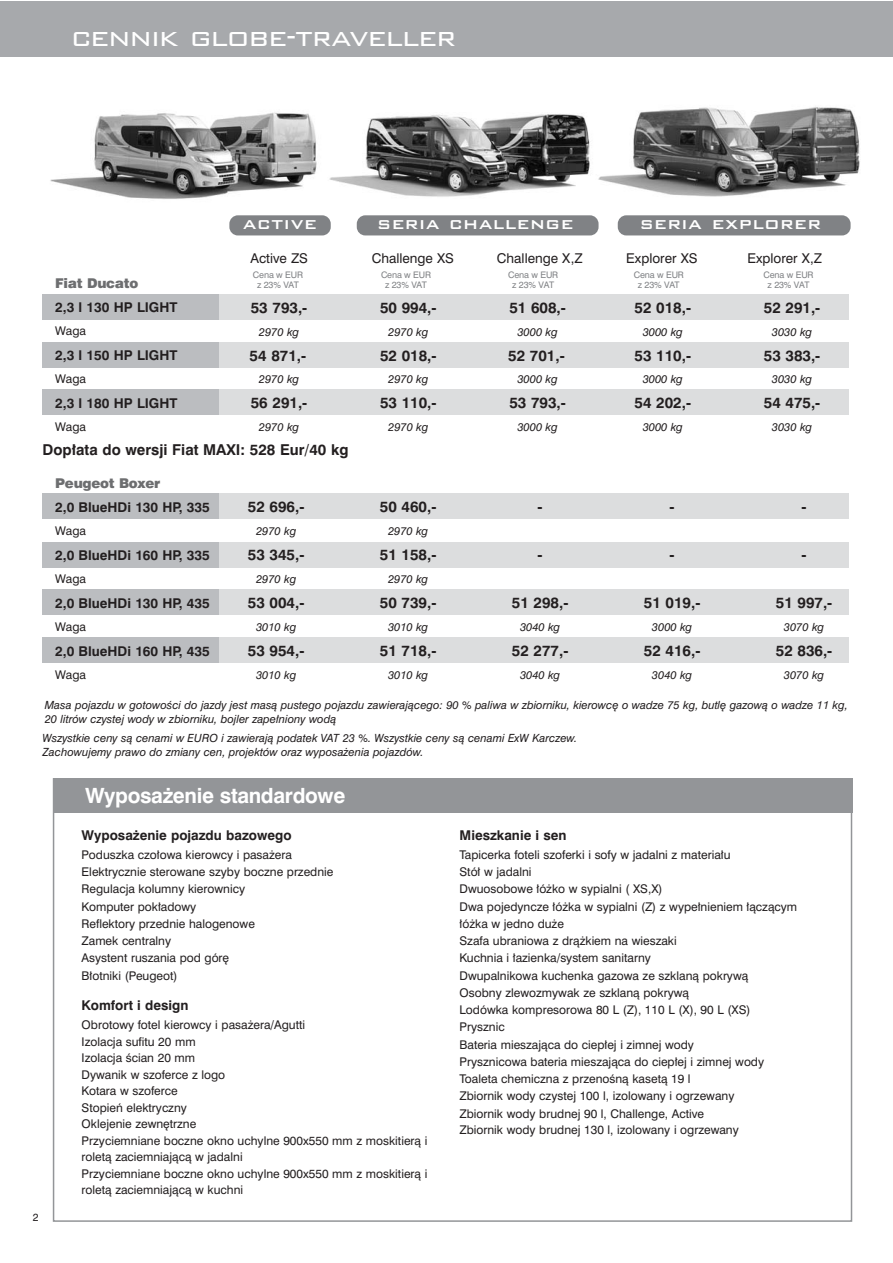
<style>
.page{position:relative;width:893px;height:1263px;background:#fff}
.page>*{position:absolute;margin:0;border:0;box-sizing:border-box;transform-origin:0 0}
.t1{font:300 33px "Bank Gothic PL";letter-spacing:-.04em;color:#fff}
.t2{font:500 21px "Bank Gothic PL";letter-spacing:.025em;color:#fff}
.t3{font:700 21px "Swiss 721 PL";letter-spacing:-.015em;color:#fff}
.t4{font:700 15px "Swiss 721 PL";color:#231f20}
.t5{font:700 13.5px "Swiss 721 PL";color:#231f20}
.t6{font:13.5px "Swiss 721 PL";color:#231f20}
.t7{font:13.5px "Swis 721 Blk EU";letter-spacing:-.02em;color:#6d6e70}
.t8{font:12px/17.2px "Swiss 721 PL";color:#231f20}
.t9{font:italic 11.25px/13.5px "Swiss 721 PL";color:#231f20}
.t10{font:10.5px "Swiss 721 PL";color:#231f20}
.t11{font:9px/10.5px "Swiss 721 PL";letter-spacing:-.015em;color:#808285;text-align:center}
</style>
<div class="page">
<div style="left:43px;top:294px;width:849px;height:26px;background:#dcddde"></div>
<div style="left:43px;top:342px;width:849px;height:26px;background:#dcddde"></div>
<div style="left:43px;top:389px;width:849px;height:26px;background:#dcddde"></div>
<div style="left:43px;top:494px;width:849px;height:25px;background:#dcddde"></div>
<div style="left:43px;top:542px;width:849px;height:26px;background:#dcddde"></div>
<div style="left:43px;top:589px;width:849px;height:26px;background:#dcddde"></div>
<div style="left:43px;top:637px;width:849px;height:26px;background:#dcddde"></div>
<div style="left:43px;top:294px;width:176px;height:26px;background:#bbbdc0"></div>
<div style="left:43px;top:342px;width:176px;height:26px;background:#bbbdc0"></div>
<div style="left:43px;top:389px;width:176px;height:26px;background:#bbbdc0"></div>
<div style="left:43px;top:494px;width:176px;height:25px;background:#bbbdc0"></div>
<div style="left:43px;top:542px;width:176px;height:26px;background:#bbbdc0"></div>
<div style="left:43px;top:589px;width:176px;height:26px;background:#bbbdc0"></div>
<div style="left:43px;top:637px;width:176px;height:26px;background:#bbbdc0"></div>
<img style="left:50px;top:112px;width:267px;height:87px">
<img style="left:329px;top:114px;width:261px;height:115px">
<img style="left:598px;top:106px;width:262px;height:123px">
<div style="left:0;top:1px;width:892px;height:56px;background:#a7a9ac"></div>
<div style="left:53px;top:778px;width:799px;height:34px;background:#939598"></div>
<div style="left:229px;top:215px;width:102px;height:20px;background:#808285;border-radius:9px"></div>
<div style="left:357px;top:215px;width:242px;height:20px;background:#808285;border-radius:9px"></div>
<div style="left:618px;top:215px;width:233px;height:20px;background:#808285;border-radius:9px"></div>
<div style="left:849px;top:256px;width:43px;height:519px;background:#fff"></div>
<h1 class="t1" style="left:71px;top:15px;width:387px">cennik globe-traveller</h1>
<p class="t7" style="left:55px;top:279px;width:84px">Fiat Ducato</p>
<p class="t5" style="left:55px;top:301px;width:124px">2,3 l 130 HP LIGHT</p>
<p class="t8" style="left:55px;top:323px;width:32px">Waga</p>
<p class="t5" style="left:55px;top:349px;width:124px">2,3 l 150 HP LIGHT</p>
<p class="t8" style="left:55px;top:371px;width:32px">Waga</p>
<p class="t5" style="left:55px;top:396px;width:124px">2,3 l 180 HP LIGHT</p>
<p class="t8" style="left:55px;top:419px;width:32px">Waga</p>
<h2 class="t2" style="left:243px;top:210px;width:76px">active</h2>
<h2 class="t2" style="left:377px;top:210px;width:198px">seria challenge</h2>
<h2 class="t2" style="left:640px;top:210px;width:183px">seria explorer</h2>
<p class="t6" style="left:251px;top:252px;width:59px">Active ZS</p>
<p class="t4" style="left:251px;top:300px;width:58px">53 793,-</p>
<p class="t9" style="left:259px;top:325px;width:42px">2970 kg</p>
<p class="t4" style="left:250px;top:348px;width:58px">54 871,-</p>
<p class="t9" style="left:259px;top:373px;width:42px">2970 kg</p>
<p class="t4" style="left:251px;top:396px;width:58px">56 291,-</p>
<p class="t9" style="left:259px;top:421px;width:42px">2970 kg</p>
<p class="t6" style="left:372px;top:252px;width:84px">Challenge XS</p>
<p class="t4" style="left:380px;top:300px;width:58px">50 994,-</p>
<p class="t9" style="left:388px;top:325px;width:42px">2970 kg</p>
<p class="t4" style="left:380px;top:348px;width:58px">52 018,-</p>
<p class="t9" style="left:388px;top:373px;width:42px">2970 kg</p>
<p class="t4" style="left:380px;top:396px;width:58px">53 110,-</p>
<p class="t9" style="left:388px;top:421px;width:42px">2970 kg</p>
<p class="t6" style="left:497px;top:252px;width:87px">Challenge X,Z</p>
<p class="t4" style="left:509px;top:300px;width:58px">51 608,-</p>
<p class="t9" style="left:517px;top:325px;width:42px">3000 kg</p>
<p class="t4" style="left:508px;top:348px;width:58px">52 701,-</p>
<p class="t9" style="left:517px;top:373px;width:42px">3000 kg</p>
<p class="t4" style="left:509px;top:396px;width:58px">53 793,-</p>
<p class="t9" style="left:517px;top:421px;width:42px">3000 kg</p>
<p class="t6" style="left:626px;top:252px;width:73px">Explorer XS</p>
<p class="t4" style="left:635px;top:300px;width:58px">52 018,-</p>
<p class="t9" style="left:643px;top:325px;width:42px">3000 kg</p>
<p class="t4" style="left:635px;top:348px;width:58px">53 110,-</p>
<p class="t9" style="left:643px;top:373px;width:42px">3000 kg</p>
<p class="t4" style="left:635px;top:396px;width:58px">54 202,-</p>
<p class="t9" style="left:643px;top:421px;width:42px">3000 kg</p>
<p class="t6" style="left:747px;top:252px;width:76px">Explorer X,Z</p>
<p class="t4" style="left:764px;top:300px;width:58px">52 291,-</p>
<p class="t9" style="left:772px;top:325px;width:42px">3030 kg</p>
<p class="t4" style="left:764px;top:348px;width:58px">53 383,-</p>
<p class="t9" style="left:772px;top:373px;width:42px">3030 kg</p>
<p class="t4" style="left:764px;top:396px;width:58px">54 475,-</p>
<p class="t9" style="left:772px;top:421px;width:42px">3030 kg</p>
<p class="t11" style="left:253px;top:270px;width:52px">Cena w EUR z 23% VAT</p>
<p class="t11" style="left:763px;top:270px;width:52px">Cena w EUR z 23% VAT</p>
<p class="t11" style="left:381px;top:270px;width:52px">Cena w EUR z 23% VAT</p>
<p class="t11" style="left:508px;top:270px;width:52px">Cena w EUR z 23% VAT</p>
<p class="t11" style="left:634px;top:270px;width:52px">Cena w EUR z 23% VAT</p>
<p class="t4" style="left:43px;top:442px;width:307px">Dop∏ata do wersji Fiat MAXI: 528 Eur/40 kg</p>
<p class="t7" style="left:55px;top:479px;width:106px">Peugeot Boxer</p>
<p class="t5" style="left:55px;top:501px;width:156px">2,0 BlueHDi 130 HP, 335</p>
<p class="t8" style="left:55px;top:523px;width:32px">Waga</p>
<p class="t5" style="left:55px;top:549px;width:156px">2,0 BlueHDi 160 HP, 335</p>
<p class="t8" style="left:55px;top:571px;width:32px">Waga</p>
<p class="t5" style="left:55px;top:596px;width:156px">2,0 BlueHDi 130 HP, 435</p>
<p class="t8" style="left:55px;top:618px;width:32px">Waga</p>
<p class="t5" style="left:55px;top:644px;width:156px">2,0 BlueHDi 160 HP, 435</p>
<p class="t8" style="left:55px;top:666px;width:32px">Waga</p>
<p class="t4" style="left:248px;top:500px;width:58px">52 696,-</p>
<p class="t9" style="left:256px;top:525px;width:42px">2970 kg</p>
<p class="t4" style="left:248px;top:547px;width:58px">53 345,-</p>
<p class="t9" style="left:256px;top:573px;width:42px">2970 kg</p>
<p class="t4" style="left:248px;top:595px;width:58px">53 004,-</p>
<p class="t9" style="left:256px;top:621px;width:42px">3010 kg</p>
<p class="t4" style="left:248px;top:643px;width:58px">53 954,-</p>
<p class="t9" style="left:256px;top:669px;width:42px">3010 kg</p>
<p class="t4" style="left:380px;top:500px;width:58px">50 460,-</p>
<p class="t9" style="left:388px;top:525px;width:42px">2970 kg</p>
<p class="t4" style="left:380px;top:547px;width:58px">51 158,-</p>
<p class="t9" style="left:388px;top:573px;width:42px">2970 kg</p>
<p class="t4" style="left:380px;top:595px;width:58px">50 739,-</p>
<p class="t9" style="left:388px;top:621px;width:42px">3010 kg</p>
<p class="t4" style="left:380px;top:643px;width:58px">51 718,-</p>
<p class="t9" style="left:388px;top:669px;width:42px">3010 kg</p>
<p class="t4" style="left:538px;top:500px;width:7px">-</p>
<p class="t4" style="left:670px;top:500px;width:7px">-</p>
<p class="t4" style="left:538px;top:547px;width:7px">-</p>
<p class="t4" style="left:670px;top:547px;width:7px">-</p>
<p class="t4" style="left:512px;top:595px;width:58px">51 298,-</p>
<p class="t9" style="left:520px;top:621px;width:42px">3040 kg</p>
<p class="t4" style="left:512px;top:643px;width:58px">52 277,-</p>
<p class="t9" style="left:520px;top:669px;width:42px">3040 kg</p>
<p class="t4" style="left:644px;top:595px;width:58px">51 019,-</p>
<p class="t9" style="left:652px;top:621px;width:42px">3000 kg</p>
<p class="t4" style="left:644px;top:643px;width:58px">52 416,-</p>
<p class="t9" style="left:652px;top:669px;width:42px">3040 kg</p>
<p class="t4" style="left:802px;top:500px;width:7px">-</p>
<p class="t4" style="left:802px;top:547px;width:7px">-</p>
<p class="t4" style="left:776px;top:595px;width:58px">51 997,-</p>
<p class="t9" style="left:784px;top:621px;width:42px">3070 kg</p>
<p class="t4" style="left:776px;top:643px;width:58px">52 836,-</p>
<p class="t9" style="left:784px;top:669px;width:42px">3070 kg</p>
<p class="t9" style="left:45px;top:699px;width:804px">Masa pojazdu w gotowoÊci do jazdy jest masà pustego pojazdu zawierajàcego: 90 % paliwa w zbiorniku, kierowc´ o wadze 75 kg, butl´ gazowà o wadze 11 kg,<br>20 litrów czystej wody w zbiorniku, bojler zape∏niony wodà</p>
<p class="t9" style="left:43px;top:732px;width:536px">Wszystkie ceny sà cenami w EURO i zawierajà podatek VAT 23 %. Wszystkie ceny sà cenami ExW Karczew.<br>Zachowujemy prawo do zmiany cen, projektów oraz wyposa˝enia pojazdów.</p>
<p class="t10" style="left:33px;top:1212px;width:7px">2</p>
<h2 class="t3" style="left:85px;top:785px;width:262px">Wyposa˝enie standardowe</h2>
<p class="t5" style="left:82px;top:828px;width:211px">Wyposa˝enie pojazdu bazowego</p>
<p class="t8" style="left:82px;top:847px;width:253px">Poduszka czo∏owa kierowcy i pasa˝era<br>Elektrycznie sterowane szyby boczne przednie<br>Regulacja kolumny kierownicy<br>Komputer pok∏adowy<br>Reflektory przednie halogenowe<br>Zamek centralny<br>Asystent ruszania pod gór´<br>B∏otniki (Peugeot)</p>
<p class="t5" style="left:82px;top:999px;width:108px">Komfort i design</p>
<p class="t8" style="left:82px;top:1017px;width:347px;line-height:16.5px">Obrotowy fotel kierowcy i pasa˝era/Agutti<br>Izolacja sufitu 20 mm<br>Izolacja Êcian 20 mm<br>Dywanik w szoferce z logo<br>Kotara w szoferce<br>Stopieƒ elektryczny<br>Oklejenie zewn´trzne<br>Przyciemniane boczne okno uchylne 900x550 mm z moskitierà i roletà zaciemniajàcà w jadalni<br>Przyciemniane boczne okno uchylne 900x550 mm z moskitierà i roletà zaciemniajàcà w kuchni</p>
<p class="t5" style="left:460px;top:828px;width:109px">Mieszkanie i sen</p>
<p class="t8" style="left:460px;top:847px;width:339px">Tapicerka foteli szoferki i sofy w jadalni z materia∏u<br>Stó∏ w jadalni<br>Dwuosobowe ∏ó˝ko w sypialni ( XS,X)<br>Dwa pojedyncze ∏ó˝ka w sypialni (Z) z wype∏nieniem ∏àczàcym ∏ó˝ka w jedno du˝e<br>Szafa ubraniowa z drà˝kiem na wieszaki<br>Kuchnia i ∏azienka/system sanitarny<br>Dwupalnikowa kuchenka gazowa ze szklanà pokrywà<br>Osobny zlewozmywak ze szklanà pokrywà<br>Lodówka kompresorowa 80 L (Z), 110 L (X), 90 L (XS)<br>Prysznic<br>Bateria mieszajàca do ciep∏ej i zimnej wody<br>Prysznicowa bateria mieszajàca do ciep∏ej i zimnej wody Toaleta chemiczna z przenoÊnà kasetà 19 l<br>Zbiornik wody czystej 100 l, izolowany i ogrzewany<br>Zbiornik wody brudnej 90 l, Challenge, Active<br>Zbiornik wody brudnej 130 l, izolowany i ogrzewany</p>
</div>
